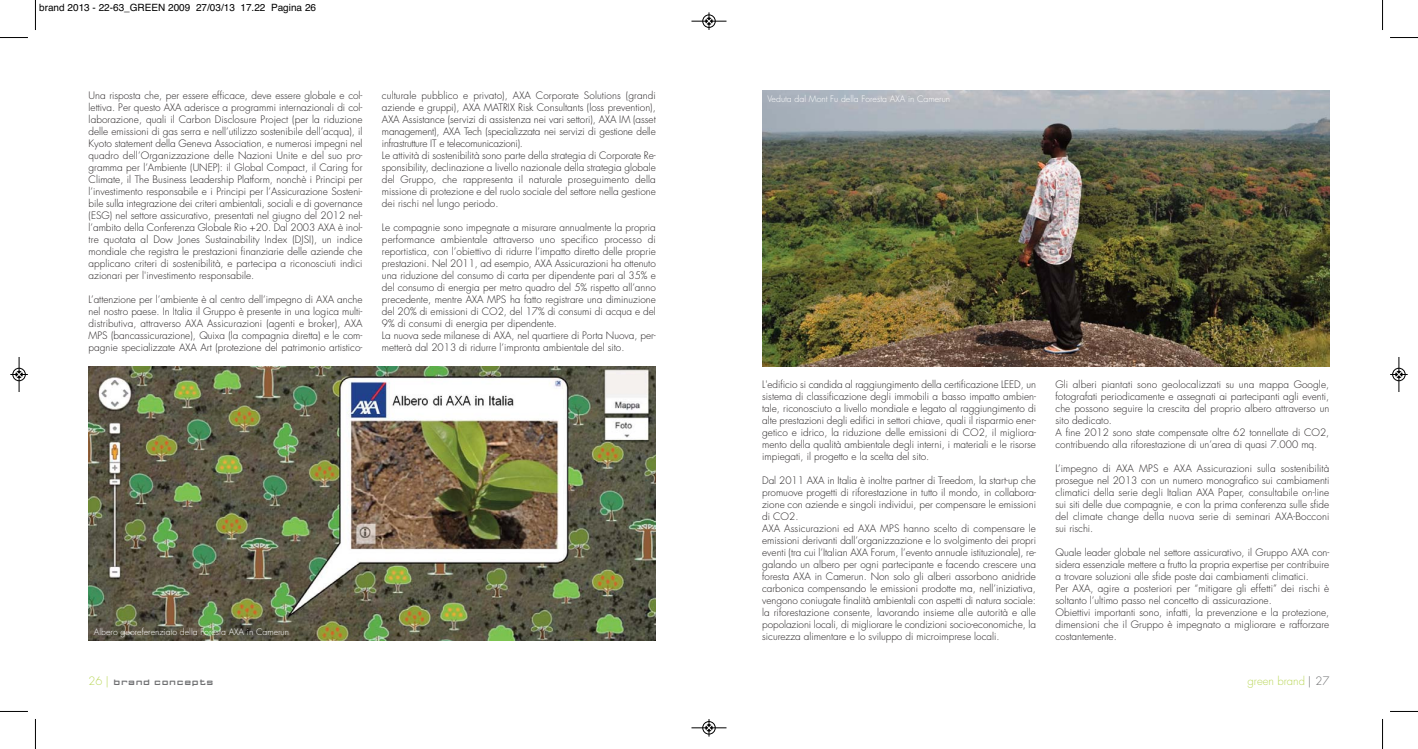
<style>
.page{position:relative;width:1418px;height:749px;background:#fff}
.page>*{position:absolute;margin:0;border:0;box-sizing:border-box;transform-origin:0 0}
.t1{font:300 11.25px "Futura Std";color:#bad75a}
.t2{font:300 10px/12px "Futura Std";color:#231f20}
.t3{font:10px "Helvetica";color:#000}
.t4{font:300 8.75px "Futura Std";color:#fff}
.t5{font:8.12px "FF Gothic One Two";color:#6d6e70}
.s1{font-family:"Futura Std";font-weight:300;font-size:11.25px;color:#bad75a}
.s2{color:#6d6e70}
</style>
<div class="page">
<img style="left:762px;top:91px;width:567px;height:275px">
<img style="left:89px;top:366px;width:567px;height:274px">
<hr style="left:35px;top:0;width:1px;height:30px;background:#000">
<svg style="left:0;top:37px;width:28px;height:1px"></svg>
<hr style="left:1382px;top:0;width:1px;height:30px;background:#000">
<svg style="left:1390px;top:37px;width:27px;height:1px"></svg>
<hr style="left:35px;top:718px;width:1px;height:30px;background:#000">
<svg style="left:0;top:711px;width:28px;height:1px"></svg>
<hr style="left:1382px;top:718px;width:1px;height:30px;background:#000">
<svg style="left:1390px;top:711px;width:27px;height:1px"></svg>
<div style="left:702px;top:14px;width:13px;height:14px;border:1px solid #fff;border-radius:50%"></div>
<hr style="left:691px;top:21px;width:35px;height:1px;background:#000">
<div style="left:702px;top:15px;width:13px;height:13px;border:1px solid #000;border-radius:50%"></div>
<svg style="left:705px;top:12px;width:7px;height:18px"></svg>
<div style="left:702px;top:720px;width:13px;height:14px;border:1px solid #fff;border-radius:50%"></div>
<hr style="left:691px;top:727px;width:35px;height:1px;background:#000">
<div style="left:702px;top:721px;width:13px;height:12px;border:1px solid #000;border-radius:50%"></div>
<svg style="left:705px;top:719px;width:7px;height:17px"></svg>
<div style="left:12px;top:367px;width:14px;height:14px;border:1px solid #fff;border-radius:50%"></div>
<hr style="left:19px;top:357px;width:1px;height:35px;background:#000">
<div style="left:13px;top:368px;width:12px;height:13px;border:1px solid #000;border-radius:50%"></div>
<svg style="left:10px;top:371px;width:18px;height:6px"></svg>
<div style="left:1392px;top:367px;width:13px;height:14px;border:1px solid #fff;border-radius:50%"></div>
<hr style="left:1398px;top:357px;width:1px;height:35px;background:#000">
<div style="left:1392px;top:368px;width:13px;height:13px;border:1px solid #000;border-radius:50%"></div>
<svg style="left:1390px;top:371px;width:17px;height:6px"></svg>
<p class="t3" style="left:39px;top:4px;width:278px">brand 2013 - 22-63_GREEN 2009 27/03/13 17.22 Pagina 26</p>
<p class="t2" style="left:89px;top:90px;width:275px;text-align:justify">Una risposta che, per essere efficace, deve essere globale e col&shy;lettiva. Per questo AXA aderisce a programmi internazionali di col&shy;laborazione, quali il Carbon Disclosure Project (per la riduzione delle emissioni di gas serra e nell’utilizzo sostenibile dell’acqua), il Kyoto statement della Geneva Association, e numerosi impegni nel quadro dell’Organizzazione delle Nazioni Unite e del suo pro&shy;gramma per l’Ambiente (UNEP): il Global Compact, il Caring for Climate, il The Business Leadership Platform, nonchè i Principi per l’investimento responsabile e i Principi per l’Assicurazione Sosteni&shy;bile sulla integrazione dei criteri ambientali, sociali e di governance (ESG) nel settore assicurativo, presentati nel giugno del 2012 nel&shy;l’ambito della Conferenza Globale Rio +20. Dal 2003 AXA è inol&shy;tre quotata al Dow Jones Sustainability Index (DJSI), un indice mondiale che registra le prestazioni finanziarie delle aziende che applicano criteri di sostenibilità, e partecipa a riconosciuti indici azionari per l'investimento responsabile.</p>
<p class="t2" style="left:89px;top:294px;width:275px;text-align:justify">L’attenzione per l’ambiente è al centro dell’impegno di AXA anche nel nostro paese. In Italia il Gruppo è presente in una logica multi&shy;distributiva, attraverso AXA Assicurazioni (agenti e broker), AXA MPS (bancassicurazione), Quixa (la compagnia diretta) e le com&shy;pagnie specializzate AXA Art (protezione del patrimonio artistico-</p>
<p class="t2" style="left:382px;top:90px;width:275px">culturale pubblico e privato), AXA Corporate Solutions (grandi aziende e gruppi), AXA MATRIX Risk Consultants (loss prevention), AXA Assistance (servizi di assistenza nei vari settori), AXA IM (asset management), AXA Tech (specializzata nei servizi di gestione delle infrastrutture IT e telecomunicazioni).<br>Le attività di sostenibilità sono parte della strategia di Corporate Re&shy;sponsibility, declinazione a livello nazionale della strategia globale del Gruppo, che rappresenta il naturale proseguimento della missione di protezione e del ruolo sociale del settore nella gestione dei rischi nel lungo periodo.</p>
<p class="t2" style="left:382px;top:222px;width:275px">Le compagnie sono impegnate a misurare annualmente la propria performance ambientale attraverso uno specifico processo di reportistica, con l’obiettivo di ridurre l’impatto diretto delle proprie prestazioni. Nel 2011, ad esempio, AXA Assicurazioni ha ottenuto una riduzione del consumo di carta per dipendente pari al 35% e del consumo di energia per metro quadro del 5% rispetto all’anno precedente, mentre AXA MPS ha fatto registrare una diminuzione del 20% di emissioni di CO2, del 17% di consumi di acqua e del 9% di consumi di energia per dipendente.<br>La nuova sede milanese di AXA, nel quartiere di Porta Nuova, per&shy;metterà dal 2013 di ridurre l’impronta ambientale del sito.</p>
<p class="t4" style="left:94px;top:627px;width:197px">Albero georeferenziato della Foresta AXA in Camerun</p>
<p class="t5" style="left:89px;top:679px;width:127px"><span class="s1">26 |</span> brand concepts</p>
<p class="t4" style="left:767px;top:95px;width:184px">Veduta dal Mont Fu della Foresta AXA in Camerun</p>
<p class="t2" style="left:762px;top:378px;width:275px;text-align:justify">L'edificio si candida al raggiungimento della certificazione LEED, un sistema di classificazione degli immobili a basso impatto ambien&shy;tale, riconosciuto a livello mondiale e legato al raggiungimento di alte prestazioni degli edifici in settori chiave, quali il risparmio ener&shy;getico e idrico, la riduzione delle emissioni di CO2, il migliora&shy;mento della qualità ambientale degli interni, i materiali e le risorse impiegati, il progetto e la scelta del sito.</p>
<p class="t2" style="left:762px;top:474px;width:275px">Dal 2011 AXA in Italia è inoltre partner di Treedom, la start-up che promuove progetti di riforestazione in tutto il mondo, in collabora&shy;zione con aziende e singoli individui, per compensare le emissioni di CO2.<br>AXA Assicurazioni ed AXA MPS hanno scelto di compensare le emissioni derivanti dall’organizzazione e lo svolgimento dei propri eventi (tra cui l’Italian AXA Forum, l’evento annuale istituzionale), re&shy;galando un albero per ogni partecipante e facendo crescere una foresta AXA in Camerun. Non solo gli alberi assorbono anidride carbonica compensando le emissioni prodotte ma, nell’iniziativa, vengono coniugate finalità ambientali con aspetti di natura sociale: la riforestazione consente, lavorando insieme alle autorità e alle popolazioni locali, di migliorare le condizioni socio-economiche, la sicurezza alimentare e lo sviluppo di microimprese locali.</p>
<p class="t2" style="left:1055px;top:378px;width:275px">Gli alberi piantati sono geolocalizzati su una mappa Google, fotografati periodicamente e assegnati ai partecipanti agli eventi, che possono seguire la crescita del proprio albero attraverso un sito dedicato.<br>A fine 2012 sono state compensate oltre 62 tonnellate di CO2, contribuendo alla riforestazione di un’area di quasi 7.000 mq.</p>
<p class="t2" style="left:1055px;top:462px;width:275px;text-align:justify">L’impegno di AXA MPS e AXA Assicurazioni sulla sostenibilità prosegue nel 2013 con un numero monografico sui cambiamenti climatici della serie degli Italian AXA Paper, consultabile on-line sui siti delle due compagnie, e con la prima conferenza sulle sfide del climate change della nuova serie di seminari AXA-Bocconi sui rischi.</p>
<p class="t2" style="left:1055px;top:546px;width:275px">Quale leader globale nel settore assicurativo, il Gruppo AXA con&shy;sidera essenziale mettere a frutto la propria expertise per contribuire a trovare soluzioni alle sfide poste dai cambiamenti climatici.<br>Per AXA, agire a posteriori per “mitigare gli effetti” dei rischi è soltanto l’ultimo passo nel concetto di assicurazione.<br>Obiettivi importanti sono, infatti, la prevenzione e la protezione, dimensioni che il Gruppo è impegnato a migliorare e rafforzare costantemente.</p>
<p class="t1" style="left:1247px;top:675px;width:84px">green brand <span class="s2">| 27</span></p>
</div>
